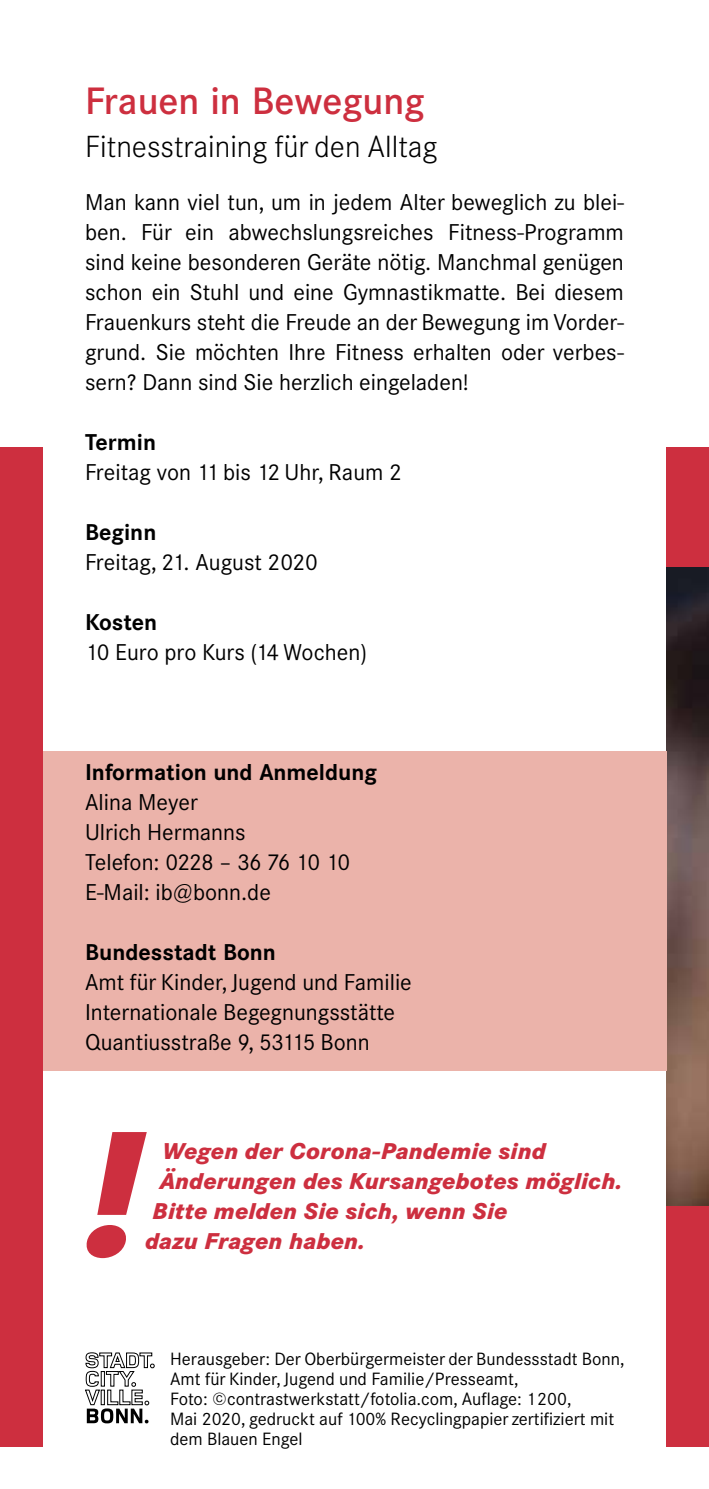
<style>
.page{position:relative;width:709px;height:1489px;background:#fff}
.page>*{position:absolute;margin:0;border:0;box-sizing:border-box;transform-origin:0 0}
.t1{font:500 37.5px "Corporate SBQ";color:#cd2f3f}
.t2{font:300 30px "Corporate SBQ";color:#000}
.t3{font:22.5px/30px "Corporate SBQ";color:#000}
.t4{font:italic 800 22.5px "Corporate SBQ";letter-spacing:.01em;color:#cd2f3f}
.t5{font:700 22.5px "Corporate SBQ";color:#000}
.t6{font:17.5px/20px "Corporate SBQ";color:#000}
</style>
<div class="page">
<div style="left:666px;top:446px;width:43px;height:1000px;background:#cd2f3f"></div>
<img style="left:666px;top:567px;width:43px;height:638px">
<div style="left:43px;top:751px;width:623px;height:319px;background:#ebb3aa"></div>
<svg style="left:85px;top:1352px;width:69px;height:71px"></svg>
<div style="left:0;top:446px;width:43px;height:1000px;background:#cd2f3f"></div>
<svg style="left:86px;top:1132px;width:61px;height:125px"></svg>
<h1 class="t1" style="left:85px;top:79px;width:341px">Frauen in Bewegung</h1>
<h2 class="t2" style="left:85px;top:129px;width:354px">Fitnesstraining für den Alltag</h2>
<p class="t3" style="left:85px;top:187px;width:540px;text-align:justify">Man kann viel tun, um in jedem Alter beweglich zu blei&shy;ben. Für ein abwechslungsreiches Fitness-Programm sind keine besonderen Geräte nötig. Manchmal genügen schon ein Stuhl und eine Gymnastikmatte. Bei diesem Frauenkurs steht die Freude an der Bewegung im Vorder&shy;grund. Sie möchten Ihre Fitness erhalten oder verbes&shy;sern? Dann sind Sie herzlich eingeladen!</p>
<p class="t5" style="left:85px;top:428px;width:72px">Termin</p>
<p class="t3" style="left:85px;top:457px;width:318px">Freitag von 11 bis 12 Uhr, Raum 2</p>
<p class="t5" style="left:85px;top:518px;width:73px">Beginn</p>
<p class="t3" style="left:85px;top:547px;width:234px">Freitag, 21. August 2020</p>
<p class="t5" style="left:85px;top:608px;width:74px">Kosten</p>
<p class="t3" style="left:85px;top:637px;width:283px">10 Euro pro Kurs (14 Wochen)</p>
<p class="t5" style="left:85px;top:758px;width:293px">Information und Anmeldung</p>
<p class="t3" style="left:85px;top:787px;width:267px">Alina Meyer<br>Ulrich Hermanns<br>Telefon: 0228 – 36 76 10 10<br>E-Mail: ib@bonn.de</p>
<p class="t5" style="left:85px;top:938px;width:192px">Bundesstadt Bonn</p>
<p class="t3" style="left:85px;top:967px;width:328px">Amt für Kinder, Jugend und Familie<br>Internationale Begegnungsstätte<br>Quantiusstraße 9, 53115 Bonn</p>
<p class="t4" style="left:163px;top:1136px;width:385px">Wegen der Corona-Pandemie sind</p>
<p class="t4" style="left:160px;top:1166px;width:463px">Änderungen des Kursangebotes möglich.</p>
<p class="t4" style="left:153px;top:1196px;width:356px">Bitte melden Sie sich, wenn Sie</p>
<p class="t4" style="left:145px;top:1226px;width:221px">dazu Fragen haben.</p>
<p class="t6" style="left:170px;top:1348px;width:456px">Herausgeber: Der Oberbürgermeister der Bundessstadt Bonn, Amt für Kinder, Jugend und Familie/Presseamt,<br>Foto: ©contrastwerkstatt/fotolia.com, Auflage: 1200,<br>Mai 2020, gedruckt auf 100% Recyclingpapier zertifiziert mit dem Blauen Engel</p>
</div>
